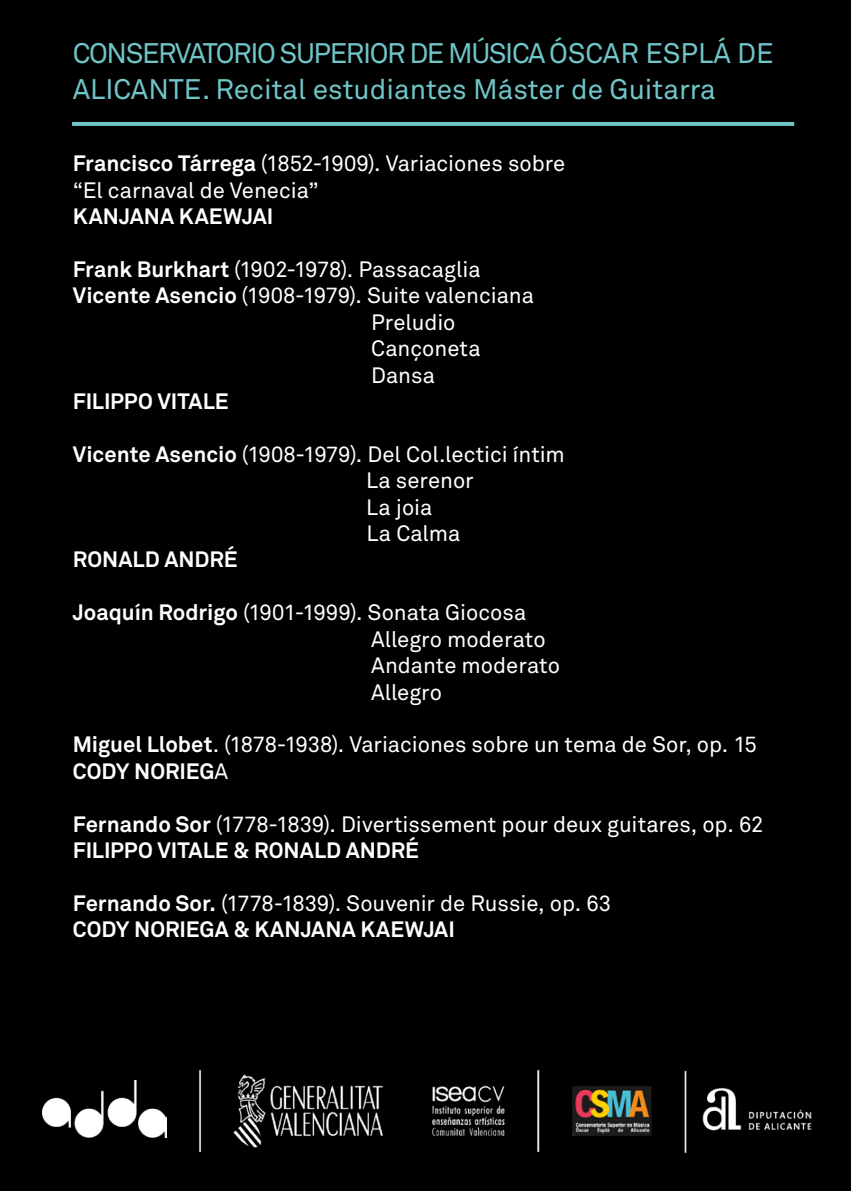
<style>
.page{position:relative;width:851px;height:1191px;background:#fff}
.page>*{position:absolute;margin:0;border:0;box-sizing:border-box;transform-origin:0 0}
.t1{font:28px/36.8px "Akkurat VR";letter-spacing:-.005em;color:#70c5c8}
.t2{font:22px/26.4px "Akkurat VR";color:#fff}
.t3{font:700 22px/26.4px "Akkurat VR";letter-spacing:.005em;color:#fff}
.s1{font-weight:700}
.s2{font-weight:400}
</style>
<div class="page">
<div style="left:0;top:0;width:850px;height:1191px;background:#000"></div>
<img style="left:42px;top:1080px;width:124px;height:57px">
<img style="left:702px;top:1087px;width:110px;height:44px">
<hr style="left:72px;top:122px;width:722px;height:4px;background:#70c5c8">
<img style="left:198px;top:1069px;width:489px;height:85px">
<p class="t1" style="left:73px;top:34px;width:702px">CONSERVATORIO SUPERIOR DE MÚSICA ÓSCAR ESPLÁ DE<br>ALICANTE. Recital estudiantes Máster de Guitarra</p>
<p class="t2" style="left:73px;top:150px;width:494px"><span class="s1">Francisco Tárrega</span> (1852-1909). Variaciones sobre “El carnaval de Venecia”</p>
<p class="t3" style="left:73px;top:203px;width:202px">KANJANA KAEWJAI</p>
<p class="t2" style="left:73px;top:256px;width:409px"><span class="s1">Frank Burkhart</span> (1902-1978). Passacaglia</p>
<p class="t2" style="left:73px;top:282px;width:462px"><span class="s1">Vicente Asencio</span> (1908-1979). Suite valenciana</p>
<p class="t2" style="left:371px;top:309px;width:86px">Preludio</p>
<p class="t2" style="left:371px;top:335px;width:111px">Cançoneta</p>
<p class="t2" style="left:371px;top:362px;width:65px">Dansa</p>
<p class="t3" style="left:73px;top:388px;width:157px">FILIPPO VITALE</p>
<p class="t2" style="left:366px;top:441px;width:200px;text-indent:-293px"><span class="s1">Vicente Asencio</span> (1908-1979). Del Col.lectici íntim<br>La serenor<br>La joia<br>La Calma</p>
<p class="t3" style="left:73px;top:546px;width:166px">RONALD ANDRÉ</p>
<p class="t2" style="left:371px;top:599px;width:190px;text-indent:-298px"><span class="s1">Joaquín Rodrigo</span> (1901-1999). Sonata Giocosa<br>Allegro moderato<br>Andante moderato<br>Allegro</p>
<p class="t2" style="left:73px;top:731px;width:685px"><span class="s1">Miguel Llobet</span>. (1878-1938). Variaciones sobre un tema de Sor, op. 15<br><span class="s1">CODY NORIEG</span>A</p>
<p class="t2" style="left:73px;top:810px;width:692px"><span class="s1">Fernando Sor</span> (1778-1839). Divertissement pour deux guitares, op. 62<br><span class="s1">FILIPPO VITALE &amp; RONALD ANDRÉ</span></p>
<p class="t3" style="left:73px;top:889px;width:540px">Fernando Sor. <span class="s2">(1778-1839). Souvenir de Russie, op. 63<br></span>CODY NORIEGA &amp; KANJANA KAEWJAI</p>
</div>
